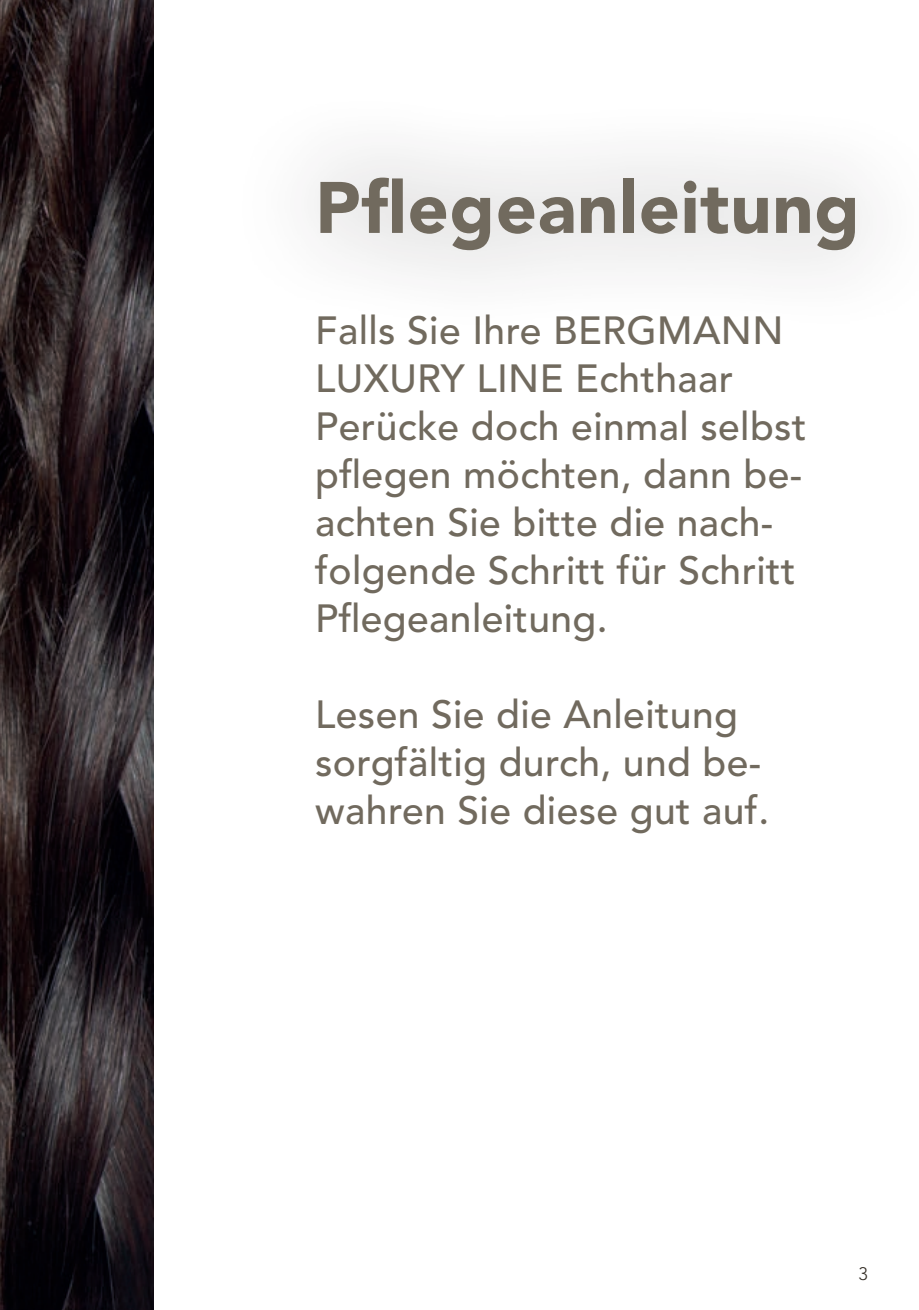
<style>
.page{position:relative;width:919px;height:1310px;background:#fff}
.page>*{position:absolute;margin:0;border:0;box-sizing:border-box;transform-origin:0 0}
.t1{font:900 72px "Avenir LT Std";letter-spacing:.01em;color:#716a5e}
.t2{font:500 39px/48px "Avenir LT Std";letter-spacing:.01em;color:#716a5e}
.t3{font:300 18px "Avenir LT Std";color:#322c24}
</style>
<div class="page">
<img style="left:0;top:0;width:154px;height:1310px">
<hr style="left:0;top:0;width:3px;height:320px;background:#231f20;opacity:.43">
<div style="left:228px;top:88px;width:690px;height:251px;background:#f9f9f9"></div>
<h1 class="t1" style="left:315px;top:164px;width:546px">Pflegeanleitung</h1>
<p class="t2" style="left:315px;top:308px;width:492px">Falls Sie Ihre BERGMANN<br>LUXURY LINE Echthaar<br>Perücke doch einmal selbst pflegen möchten, dann be&shy;achten Sie bitte die nach&shy;folgende Schritt für Schritt<br>Pflegeanleitung.</p>
<p class="t2" style="left:315px;top:692px;width:455px">Lesen Sie die Anleitung sorgfältig durch, und be&shy;wahren Sie diese gut auf.</p>
<p class="t3" style="left:858px;top:1263px;width:11px">3</p>
</div>
